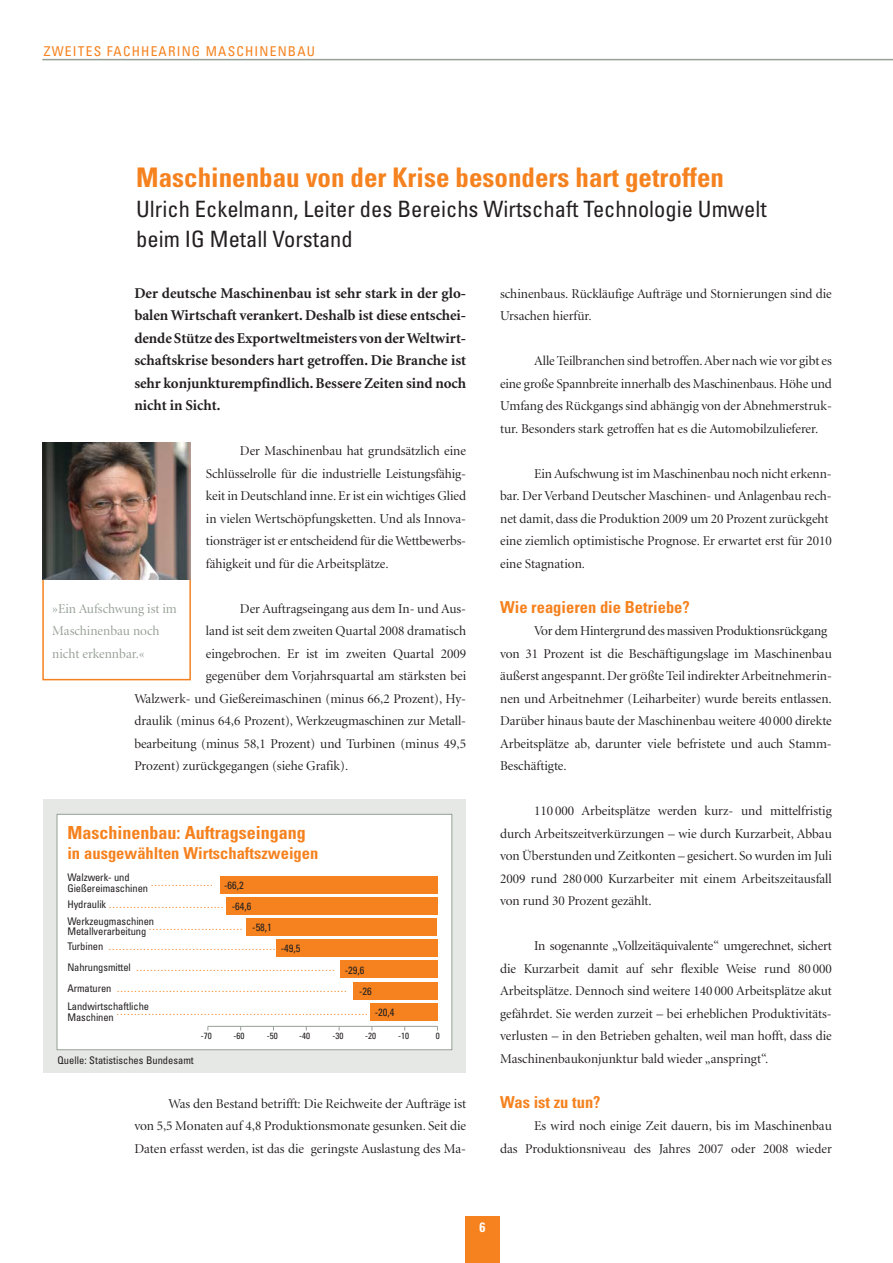
<style>
.page{position:relative;width:893px;height:1263px;background:#fff}
.page>*{position:absolute;margin:0;border:0;box-sizing:border-box;transform-origin:0 0}
.t1{font:700 condensed 27px "Univers";color:#f5821f}
.t2{font:condensed 22.5px/30px "Univers";color:#231f20}
.t3{font:700 condensed 18px "Univers";color:#f5821f}
.t4{font:700 condensed 16.5px "Univers";color:#f5821f}
.t5{font:700 15px/22.5px "Minion";letter-spacing:-.005em;color:#231f20;text-align:justify}
.t6{font:13.5px/22.5px "Minion Display";color:#231f20;text-align:justify}
.t7{font:13.5px/22.5px "Minion Display";color:#96a196}
.t8{font:condensed 13.5px "Univers";letter-spacing:.09em;color:#f5821f}
.t9{font:700 condensed 13.5px "Univers";color:#fff}
.t10{font:condensed 10.5px/10.5px "Univers";letter-spacing:-.01em;color:#231f20}
.t11{font:condensed 10.5px/20.7px "Univers";letter-spacing:-.01em;color:#f5821f}
.t12{font:condensed 9px "Univers";color:#231f20}
.s1{color:#231f20}
</style>
<div class="page">
<div style="left:465px;top:1216px;width:34px;height:47px;background:#f5821f"></div>
<div style="left:42px;top:444px;width:149px;height:236px;border:2px solid #f5821f"></div>
<img style="left:42px;top:442px;width:149px;height:138px">
<hr style="left:42px;top:59px;width:851px;height:1px;background:#96a196">
<div style="left:43px;top:800px;width:422px;height:273px;background:#e5e8e4"></div>
<div style="left:57px;top:814px;width:395px;height:236px;background:#fff"></div>
<div style="left:57px;top:814px;width:395px;height:236px;border:1px solid #96a196"></div>
<hr style="left:208px;top:1026px;width:229px;height:1px;background:#96a196">
<div style="left:353px;top:982px;width:84px;height:18px;background:#f5821f"></div>
<div style="left:226px;top:897px;width:211px;height:18px;background:#f5821f"></div>
<div style="left:220px;top:876px;width:217px;height:18px;background:#f5821f"></div>
<div style="left:370px;top:1003px;width:67px;height:18px;background:#f5821f"></div>
<div style="left:340px;top:961px;width:97px;height:17px;background:#f5821f"></div>
<div style="left:276px;top:939px;width:161px;height:18px;background:#f5821f"></div>
<div style="left:247px;top:918px;width:190px;height:18px;background:#f5821f"></div>
<p class="t8" style="left:44px;top:46px;width:273px">ZWEITES FACHHEARING MASCHINENBAU</p>
<h1 class="t1" style="left:136px;top:167px;width:589px">Maschinenbau von der Krise besonders hart getroffen</h1>
<h2 class="t2" style="left:136px;top:196px;width:632px">Ulrich Eckelmann, Leiter des Bereichs Wirtschaft Technologie Umwelt beim IG Metall Vorstand</h2>
<p class="t5" style="left:134px;top:283px;width:333px">Der deutsche Maschinenbau ist sehr stark in der glo&shy;balen Wirtschaft verankert. Deshalb ist diese entschei&shy;dende Stütze des Exportweltmeisters von der Weltwirt&shy;schaftskrise besonders hart getroffen. Die Branche ist sehr konjunkturempfindlich. Bessere Zeiten sind noch nicht in Sicht.</p>
<p class="t6" style="left:206px;top:441px;width:262px;text-indent:34px">Der Maschinenbau hat grundsätzlich eine Schlüsselrolle für die industrielle Leistungsfähig&shy;keit in Deutschland inne. Er ist ein wichtiges Glied in vielen Wertschöpfungsketten. Und als Innova&shy;tionsträger ist er entscheidend für die Wettbewerbs&shy;fähigkeit und für die Arbeitsplätze.</p>
<p class="t6" style="left:240px;top:598px;width:228px">Der Auftragseingang aus dem In- und Aus-</p>
<p class="t6" style="left:206px;top:621px;width:262px">land ist seit dem zweiten Quartal 2008 dramatisch</p>
<p class="t6" style="left:206px;top:643px;width:262px">eingebrochen. Er ist im zweiten Quartal 2009</p>
<p class="t6" style="left:206px;top:666px;width:262px">gegenüber dem Vorjahrsquartal am stärksten bei</p>
<p class="t6" style="left:134px;top:688px;width:333px">Walzwerk- und Gießereimaschinen (minus 66,2 Prozent), Hy-</p>
<p class="t6" style="left:134px;top:711px;width:333px">draulik (minus 64,6 Prozent), Werkzeugmaschinen zur Metall-</p>
<p class="t6" style="left:134px;top:733px;width:333px">bearbeitung (minus 58,1 Prozent) und Turbinen (minus 49,5</p>
<p class="t6" style="left:134px;top:756px;width:215px">Prozent) zurückgegangen (siehe Grafik).</p>
<p class="t7" style="left:52px;top:598px;width:126px">»Ein Aufschwung ist im<br>Maschinenbau noch nicht erkennbar.«</p>
<h3 class="t3" style="left:67px;top:826px;width:240px">Maschinenbau: Auftragseingang</h3>
<p class="t4" style="left:67px;top:848px;width:252px">in ausgewählten Wirtschaftszweigen</p>
<p class="t10" style="left:232px;top:902px;width:21px">-64,6</p>
<p class="t10" style="left:67px;top:873px;width:82px">Walzwerk- und<br>Gießereimaschinen</p>
<p class="t10" style="left:224px;top:881px;width:21px">-66,2</p>
<p class="t11" style="left:67px;top:873px;width:158px;line-height:21.8px;text-indent:83px">………………<br><span class="s1">Hydraulik</span> ……………………………</p>
<p class="t10" style="left:67px;top:917px;width:88px">Werkzeugmaschinen<br>Metallverarbeitung</p>
<p class="t10" style="left:252px;top:923px;width:21px">-58,1</p>
<p class="t11" style="left:67px;top:917px;width:282px;text-indent:81px">………………………<br><span class="s1">Turbinen</span> …………………………………………<br><span class="s1">Nahrungsmittel</span> …………………………………………………<br><span class="s1">Armaturen</span> …………………………………………………………</p>
<p class="t10" style="left:67px;top:1002px;width:83px">Landwirtschaftliche<br>Maschinen</p>
<p class="t10" style="left:281px;top:944px;width:21px">-49,5</p>
<p class="t10" style="left:345px;top:966px;width:21px">-29,6</p>
<p class="t10" style="left:359px;top:987px;width:14px">-26</p>
<p class="t10" style="left:375px;top:1008px;width:21px">-20,4</p>
<p class="t11" style="left:116px;top:1002px;width:253px">………………………………………………………………</p>
<p class="t12" style="left:201px;top:1033px;width:12px">-70</p>
<p class="t12" style="left:233px;top:1033px;width:12px">-60</p>
<p class="t12" style="left:267px;top:1033px;width:12px">-50</p>
<p class="t12" style="left:299px;top:1033px;width:12px">-40</p>
<p class="t12" style="left:332px;top:1033px;width:12px">-30</p>
<p class="t12" style="left:365px;top:1033px;width:12px">-20</p>
<p class="t12" style="left:398px;top:1033px;width:12px">-10</p>
<p class="t12" style="left:436px;top:1033px;width:5px">0</p>
<p class="t10" style="left:58px;top:1056px;width:138px">Quelle: Statistisches Bundesamt</p>
<p class="t6" style="left:134px;top:1093px;width:333px;text-indent:34px">Was den Bestand betrifft: Die Reichweite der Aufträge ist von 5,5 Monaten auf 4,8 Produktionsmonate gesunken. Seit die Daten erfasst werden, ist das die geringste Auslastung des Ma-</p>
<p class="t6" style="left:500px;top:283px;width:333px">schinenbaus. Rückläufige Aufträge und Stornierungen sind die<br>Ursachen hierfür.</p>
<p class="t6" style="left:500px;top:351px;width:333px;text-indent:34px">Alle Teilbranchen sind betroffen. Aber nach wie vor gibt es eine große Spannbreite innerhalb des Maschinenbaus. Höhe und Umfang des Rückgangs sind abhängig von der Abnehmerstruk&shy;tur. Besonders stark getroffen hat es die Automobilzulieferer.</p>
<p class="t6" style="left:500px;top:463px;width:333px;text-align:left;text-indent:34px">Ein Aufschwung ist im Maschinenbau noch nicht erkenn&shy;bar. Der Verband Deutscher Maschinen- und Anlagenbau rech&shy;net damit, dass die Produktion 2009 um 20 Prozent zurückgeht eine ziemlich optimistische Prognose. Er erwartet erst für 2010 eine Stagnation.</p>
<p class="t4" style="left:500px;top:601px;width:191px">Wie reagieren die Betriebe?</p>
<p class="t6" style="left:500px;top:621px;width:333px;text-align:left;text-indent:34px">Vor dem Hintergrund des massiven Produktionsrückgang von 31 Prozent ist die Beschäftigungslage im Maschinenbau äußerst angespannt. Der größte Teil indirekter Arbeitnehmerin&shy;nen und Arbeitnehmer (Leiharbeiter) wurde bereits entlassen.<br>Darüber hinaus baute der Maschinenbau weitere 40 000 direkte Arbeitsplätze ab, darunter viele befristete und auch Stamm-Beschäftigte.</p>
<p class="t6" style="left:500px;top:801px;width:333px;text-indent:34px">110 000 Arbeitsplätze werden kurz- und mittelfristig durch Arbeitszeitverkürzungen – wie durch Kurzarbeit, Abbau von Überstunden und Zeitkonten – gesichert. So wurden im Juli 2009 rund 280 000 Kurzarbeiter mit einem Arbeitszeitausfall von rund 30 Prozent gezählt.</p>
<p class="t6" style="left:500px;top:936px;width:333px;text-indent:34px">In sogenannte „Vollzeitäquivalente“ umgerechnet, sichert die Kurzarbeit damit auf sehr flexible Weise rund 80 000<br>Arbeitsplätze. Dennoch sind weitere 140 000 Arbeitsplätze akut gefährdet. Sie werden zurzeit – bei erheblichen Produktivitäts&shy;verlusten – in den Betrieben gehalten, weil man hofft, dass die Maschinenbaukonjunktur bald wieder „anspringt“.</p>
<p class="t4" style="left:500px;top:1096px;width:102px">Was ist zu tun?</p>
<p class="t6" style="left:500px;top:1116px;width:333px;text-align:right">Es wird noch einige Zeit dauern, bis im Maschinenbau<br>das Produktionsniveau des Jahres 2007 oder 2008 wieder</p>
<p class="t9" style="left:479px;top:1222px;width:7px">6</p>
</div>
